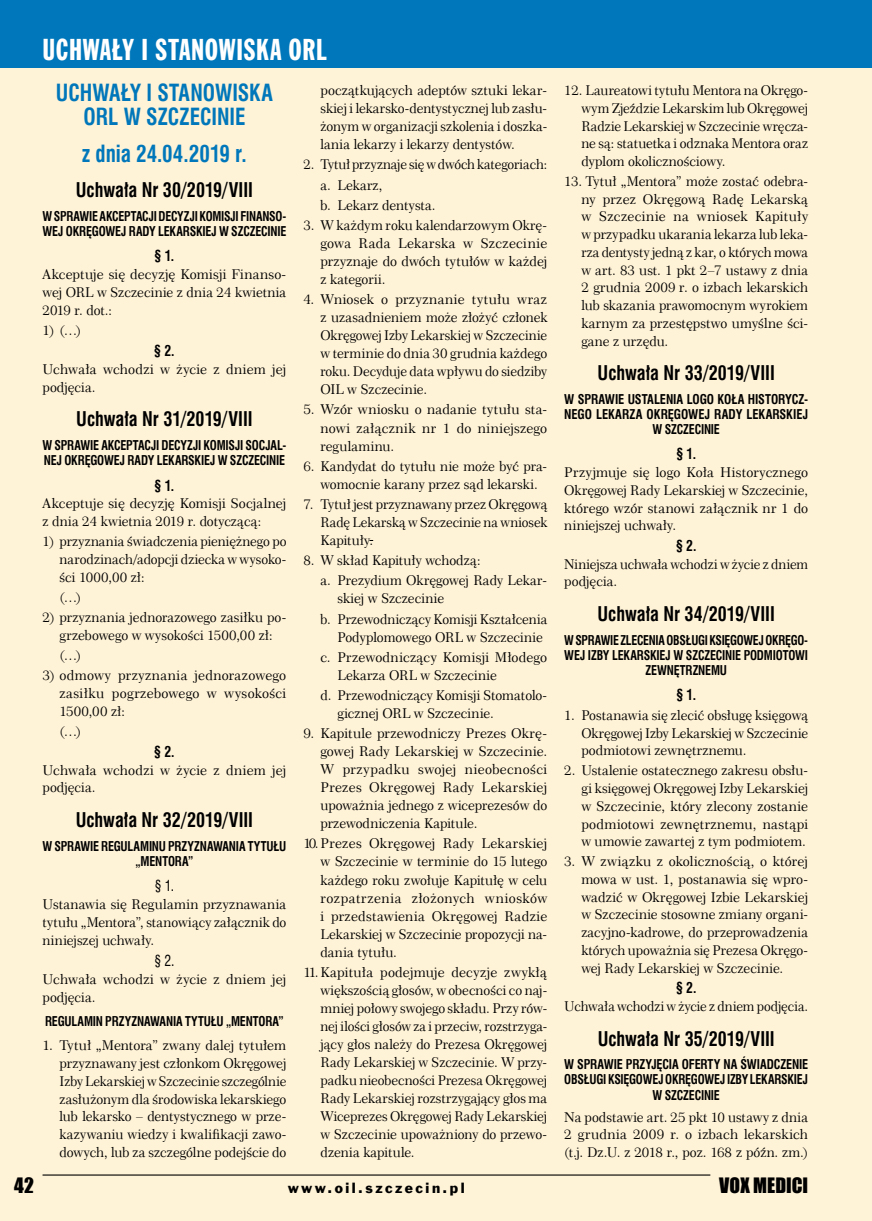
<style>
.page{position:relative;width:872px;height:1221px;background:#fff}
.page>*{position:absolute;margin:0;border:0;box-sizing:border-box;transform-origin:0 0}
.t1{font:30px "Frank Goth X Cn EU";letter-spacing:.015em;color:#fff}
.t2{font:700 23.1px/24.3px "Swis 721 Cn EU";color:#0077ba;text-align:center;scale:.91 1}
.t3{font:700 19.8px "Swis 721 Cn EU";letter-spacing:-.005em;color:#000;scale:.91 1}
.t4{font:19.5px "Impact";color:#000}
.t5{font:700 14.85px "Swis 721 Cn EU";color:#000;scale:.91 1}
.t6{font:14.85px "Swis 721 Cn EU";color:#000;scale:.91 1}
.t7{font:13.5px/18px "Century 751 No 2 EU";letter-spacing:.005em;color:#000;text-align:justify}
.t8{font:13.5px "Frank Goth EU";letter-spacing:.185em;color:#000}
.t9{font:700 13.2px/15.3px "Swis 721 Cn EU";letter-spacing:-.015em;color:#000;scale:.91 1}
.t10{font:700 13.2px/15.1px "Swis 721 Cn EU";letter-spacing:-.015em;color:#000;text-align:center;scale:.89 1}
.t11{font:700 13.2px/15.1px "Swis 721 Cn EU";letter-spacing:-.015em;color:#000;text-align:center;scale:.92 1}
.t12{font:700 13.2px/15.1px "Swis 721 Cn EU";letter-spacing:-.015em;color:#000;text-align:center;scale:.94 1}
.t13{font:700 13.2px/15.3px "Swis 721 Cn EU";letter-spacing:-.015em;color:#000;scale:.9 1}
</style>
<div class="page">
<div style="left:0;top:0;width:872px;height:1220px;background:#fff3d7"></div>
<div style="left:0;top:0;width:872px;height:68px;background:#0077ba"></div>
<hr style="left:43px;top:1174px;width:667px;height:1px;background:#000">
<h1 class="t1" style="left:43px;top:31px;width:285px">UCHWAŁY I STANOWISKA ORL</h1>
<h2 class="t2" style="left:56px;top:81px;width:240px">UCHWAŁY I STANOWISKA<br>ORL W SZCZECINIE</h2>
<h2 class="t2" style="left:82px;top:143px;width:182px">z dnia 24.04.2019 r.</h2>
<h3 class="t3" style="left:76px;top:178px;width:196px">Uchwała Nr 30/2019/VIII</h3>
<p class="t13" style="left:43px;top:209px;width:272px">W SPRAWIE AKCEPTACJI DECYZJI KOMISJI FINANSO-<br>WEJ OKRĘGOWEJ RADY LEKARSKIEJ W SZCZECINIE</p>
<p class="t5" style="left:155px;top:247px;width:23px">§ 1.</p>
<p class="t7" style="left:43px;top:266px;width:245px">Akceptuje się decyzję Komisji Finanso&shy;wej ORL w Szczecinie z dnia 24 kwietnia 2019 r. dot.:</p>
<p class="t7" style="left:43px;top:321px;width:40px">1) (…)</p>
<p class="t5" style="left:154px;top:341px;width:24px">§ 2.</p>
<p class="t7" style="left:43px;top:360px;width:245px">Uchwała wchodzi w życie z dniem jej podjęcia.</p>
<h3 class="t3" style="left:76px;top:407px;width:195px">Uchwała Nr 31/2019/VIII</h3>
<p class="t9" style="left:43px;top:438px;width:269px">W SPRAWIE AKCEPTACJI DECYZJI KOMISJI SOCJAL-<br>NEJ OKRĘGOWEJ RADY LEKARSKIEJ W SZCZECINIE</p>
<p class="t5" style="left:155px;top:476px;width:23px">§ 1.</p>
<p class="t7" style="left:43px;top:495px;width:245px">Akceptuje się decyzję Komisji Socjalnej z dnia 24 kwietnia 2019 r. dotyczącą:</p>
<p class="t7" style="left:60px;top:533px;width:228px;text-indent:-17px">1) przyznania świadczenia pieniężnego po narodzinach/adopcji dziecka w wysoko&shy;ści 1000,00 zł:</p>
<p class="t7" style="left:60px;top:588px;width:23px">(…)</p>
<p class="t7" style="left:43px;top:608px;width:245px;text-align:center">2) przyznania jednorazowego zasiłku po&shy;grzebowego w wysokości 1500,00 zł:</p>
<p class="t7" style="left:60px;top:646px;width:23px">(…)</p>
<p class="t7" style="left:60px;top:666px;width:228px;text-indent:-17px">3) odmowy przyznania jednorazowego zasiłku pogrzebowego w wysokości 1500,00 zł:</p>
<p class="t7" style="left:60px;top:722px;width:23px">(…)</p>
<p class="t5" style="left:154px;top:742px;width:24px">§ 2.</p>
<p class="t7" style="left:43px;top:761px;width:245px">Uchwała wchodzi w życie z dniem jej podjęcia.</p>
<h3 class="t3" style="left:76px;top:808px;width:196px">Uchwała Nr 32/2019/VIII</h3>
<p class="t9" style="left:43px;top:839px;width:269px;text-align:center">W SPRAWIE REGULAMINU PRZYZNAWANIA TYTUŁU „MENTORA”</p>
<p class="t6" style="left:155px;top:876px;width:23px">§ 1.</p>
<p class="t7" style="left:43px;top:895px;width:245px">Ustanawia się Regulamin przyznawania tytułu „Mentora”, stanowiący załącznik do niniejszej uchwały.</p>
<p class="t6" style="left:154px;top:950px;width:24px">§ 2.</p>
<p class="t7" style="left:43px;top:970px;width:245px">Uchwała wchodzi w życie z dniem jej podjęcia.</p>
<p class="t9" style="left:45px;top:1013px;width:264px">REGULAMIN PRZYZNAWANIA TYTUŁU „MENTORA”</p>
<p class="t7" style="left:60px;top:1036px;width:228px;text-indent:-17px">1. Tytuł „Mentora” zwany dalej tytułem przyznawany jest członkom Okręgowej Izby Lekarskiej w Szczecinie szczególnie zasłużonym dla środowiska lekarskiego lub lekarsko – dentystycznego w prze&shy;kazywaniu wiedzy i kwalifikacji zawo&shy;dowych, lub za szczególne podejście do</p>
<p class="t7" style="left:320px;top:82px;width:228px">początkujących adeptów sztuki lekar&shy;skiej i lekarsko-‑ dentystycznej lub zasłu&shy;żonym w organizacji szkolenia i doszka&shy;lania lekarzy i lekarzy dentystów.</p>
<p class="t7" style="left:320px;top:155px;width:229px;line-height:20.1px;text-align:left;text-indent:-17px">2. Tytuł przyznaje się w dwóch kategoriach: a. Lekarz,<br>b. Lekarz dentysta.</p>
<p class="t7" style="left:320px;top:216px;width:228px;text-indent:-17px">3. W każdym roku kalendarzowym Okrę&shy;gowa Rada Lekarska w Szczecinie przyznaje do dwóch tytułów w każdej z kategorii.</p>
<p class="t7" style="left:320px;top:290px;width:228px;text-indent:-17px">4. Wniosek o przyznanie tytułu wraz z uzasadnieniem może złożyć członek Okręgowej Izby Lekarskiej w Szczecinie w terminie do dnia 30 grudnia każdego roku. Decyduje data wpływu do siedziby OIL w Szczecinie.</p>
<p class="t7" style="left:320px;top:401px;width:228px;text-indent:-17px">5. Wzór wniosku o nadanie tytułu sta&shy;nowi załącznik nr 1 do niniejszego regulaminu.</p>
<p class="t7" style="left:303px;top:457px;width:245px;text-align:center">6. Kandydat do tytułu nie może być pra&shy;womocnie karany przez sąd lekarski.</p>
<p class="t7" style="left:320px;top:495px;width:228px;text-indent:-17px">7. Tytuł jest przyznawany przez Okręgową Radę Lekarską w Szczecinie na wniosek Kapituły.</p>
<p class="t7" style="left:320px;top:550px;width:228px;line-height:20.1px;text-indent:-17px">8. W skład Kapituły wchodzą:<br>a. Prezydium Okręgowej Rady Lekar-</p>
<p class="t7" style="left:320px;top:588px;width:228px;line-height:20.1px;text-indent:17px">skiej w Szczecinie<br>b. Przewodniczący Komisji Kształcenia</p>
<p class="t7" style="left:320px;top:627px;width:228px;line-height:20.1px;text-indent:17px">Podyplomowego ORL w Szczecinie c. Przewodniczący Komisji Młodego</p>
<p class="t7" style="left:320px;top:665px;width:228px;line-height:20.1px;text-indent:17px">Lekarza ORL w Szczecinie<br>d. Przewodniczący Komisji Stomatolo-</p>
<p class="t7" style="left:337px;top:704px;width:158px">gicznej ORL w Szczecinie.</p>
<p class="t7" style="left:320px;top:724px;width:228px;text-indent:-17px">9. Kapitule przewodniczy Prezes Okrę&shy;gowej Rady Lekarskiej w Szczecinie.<br>W przypadku swojej nieobecności Prezes Okręgowej Rady Lekarskiej upoważnia jednego z wiceprezesów do przewodniczenia Kapitule.</p>
<p class="t7" style="left:320px;top:834px;width:228px;text-indent:-17px">10.Prezes Okręgowej Rady Lekarskiej w Szczecinie w terminie do 15 lutego każdego roku zwołuje Kapitułę w celu rozpatrzenia złożonych wniosków i przedstawienia Okręgowej Radzie Lekarskiej w Szczecinie propozycji na&shy;dania tytułu.</p>
<p class="t7" style="left:320px;top:963px;width:228px;text-indent:-17px">11.Kapituła podejmuje decyzje zwykłą większością głosów, w obecności co naj&shy;mniej połowy swojego składu. Przy rów&shy;nej ilości głosów za i przeciw, rozstrzyga&shy;jący głos należy do Prezesa Okręgowej Rady Lekarskiej w Szczecinie. W przy&shy;padku nieobecności Prezesa Okręgowej Rady Lekarskiej rozstrzygający głos ma Wiceprezes Okręgowej Rady Lekarskiej w Szczecinie upoważniony do przewo&shy;dzenia kapitule.</p>
<p class="t7" style="left:581px;top:82px;width:228px;text-indent:-17px">12. Laureatowi tytułu Mentora na Okręgo&shy;wym Zjeździe Lekarskim lub Okręgowej Radzie Lekarskiej w Szczecinie wręcza&shy;ne są: statuetka i odznaka Mentora oraz dyplom okolicznościowy.</p>
<p class="t7" style="left:581px;top:173px;width:228px;text-indent:-17px">13. Tytuł „Mentora” może zostać odebra&shy;ny przez Okręgową Radę Lekarską w Szczecinie na wniosek Kapituły w przypadku ukarania lekarza lub leka&shy;rza dentysty jedną z kar, o których mowa w art. 83 ust. 1 pkt 2–7 ustawy z dnia 2 grudnia 2009 r. o izbach lekarskich lub skazania prawomocnym wyrokiem karnym za przestępstwo umyślne ści&shy;gane z urzędu.</p>
<h3 class="t3" style="left:597px;top:361px;width:196px">Uchwała Nr 33/2019/VIII</h3>
<p class="t12" style="left:564px;top:392px;width:261px">W SPRAWIE USTALENIA LOGO KOŁA HISTORYCZ-<br>NEGO LEKARZA OKRĘGOWEJ RADY LEKARSKIEJ<br>W SZCZECINIE</p>
<p class="t5" style="left:676px;top:445px;width:23px">§ 1.</p>
<p class="t7" style="left:564px;top:463px;width:245px">Przyjmuje się logo Koła Historycznego Okręgowej Rady Lekarskiej w Szczecinie, którego wzór stanowi załącznik nr 1 do niniejszej uchwały.</p>
<p class="t5" style="left:676px;top:536px;width:24px">§ 2.</p>
<p class="t7" style="left:564px;top:555px;width:245px">Niniejsza uchwała wchodzi w życie z dniem podjęcia.</p>
<h3 class="t3" style="left:597px;top:602px;width:196px">Uchwała Nr 34/2019/VIII</h3>
<p class="t10" style="left:564px;top:633px;width:275px">W SPRAWIE ZLECENIA OBSŁUGI KSIĘGOWEJ OKRĘGO-<br>WEJ IZBY LEKARSKIEJ W SZCZECINIE PODMIOTOWI<br>ZEWNĘTRZNEMU</p>
<p class="t5" style="left:676px;top:685px;width:23px">§ 1.</p>
<p class="t7" style="left:581px;top:706px;width:228px;text-indent:-17px">1. Postanawia się zlecić obsługę księgową Okręgowej Izby Lekarskiej w Szczecinie podmiotowi zewnętrznemu.</p>
<p class="t7" style="left:581px;top:761px;width:228px;text-indent:-17px">2. Ustalenie ostatecznego zakresu obsłu&shy;gi księgowej Okręgowej Izby Lekarskiej w Szczecinie, który zlecony zostanie podmiotowi zewnętrznemu, nastąpi w umowie zawartej z tym podmiotem.</p>
<p class="t7" style="left:581px;top:852px;width:228px;text-indent:-17px">3. W związku z okolicznością, o której mowa w ust. 1, postanawia się wpro&shy;wadzić w Okręgowej Izbie Lekarskiej w Szczecinie stosowne zmiany organi&shy;zacyjno-kadrowe, do przeprowadzenia których upoważnia się Prezesa Okręgo&shy;wej Rady Lekarskiej w Szczecinie.</p>
<p class="t5" style="left:676px;top:978px;width:24px">§ 2.</p>
<p class="t7" style="left:564px;top:997px;width:245px">Uchwała wchodzi w życie z dniem podjęcia.</p>
<h3 class="t3" style="left:597px;top:1026px;width:196px">Uchwała Nr 35/2019/VIII</h3>
<p class="t11" style="left:564px;top:1057px;width:266px">W SPRAWIE PRZYJĘCIA OFERTY NA ŚWIADCZENIE<br>OBSŁUGI KSIĘGOWEJ OKRĘGOWEJ IZBY LEKARSKIEJ<br>W SZCZECINIE</p>
<p class="t7" style="left:564px;top:1108px;width:245px">Na podstawie art. 25 pkt 10 ustawy z dnia 2 grudnia 2009 r. o izbach lekarskich (t.j. Dz.U. z 2018 r., poz. 168 z późn. zm.)</p>
<h3 class="t4" style="left:14px;top:1169px;width:21px">42</h3>
<p class="t8" style="left:288px;top:1179px;width:178px">www.oil.szczecin.pl</p>
<h3 class="t4" style="left:719px;top:1169px;width:90px">VOX MEDICI</h3>
</div>
